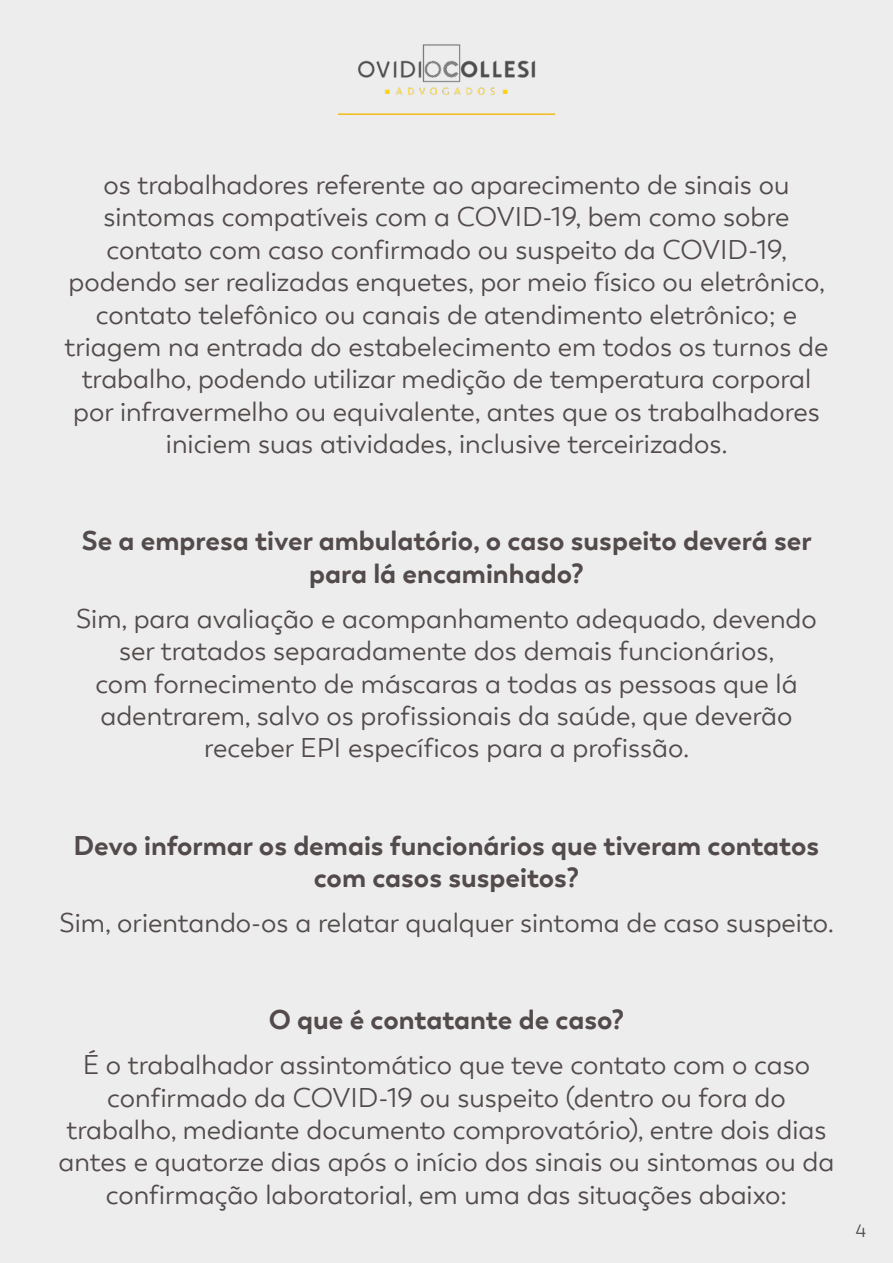
<style>
.page{position:relative;width:893px;height:1263px;background:#ededed}
.page>*{position:absolute;margin:0;border:0;box-sizing:border-box;transform-origin:0 0}
.t1{font:27px/32.4px "Boston";color:#534b4b;text-align:center}
.t2{font:700 27px/32.4px "Boston";color:#534b4b;text-align:center}
.t3{font:18px "Boston";color:#534b4b}
</style>
<div class="page">
<hr style="left:338px;top:113px;width:217px;height:2px;background:#f2bc1b">
<img style="left:358px;top:44px;width:177px;height:51px">
<p class="t1" style="left:64px;top:169px;width:765px">os trabalhadores referente ao aparecimento de sinais ou sintomas compatíveis com a COVID-19, bem como sobre contato com caso confirmado ou suspeito da COVID-19, podendo ser realizadas enquetes, por meio físico ou eletrônico, contato telefônico ou canais de atendimento eletrônico; e triagem na entrada do estabelecimento em todos os turnos de trabalho, podendo utilizar medição de temperatura corporal por infravermelho ou equivalente, antes que os trabalhadores iniciem suas atividades, inclusive terceirizados.</p>
<p class="t2" style="left:82px;top:525px;width:731px">Se a empresa tiver ambulatório, o caso suspeito deverá ser para lá encaminhado?</p>
<p class="t1" style="left:76px;top:603px;width:742px">Sim, para avaliação e acompanhamento adequado, devendo ser tratados separadamente dos demais funcionários,<br>com fornecimento de máscaras a todas as pessoas que lá adentrarem, salvo os profissionais da saúde, que deverão receber EPI específicos para a profissão.</p>
<p class="t2" style="left:74px;top:829px;width:747px">Devo informar os demais funcionários que tiveram contatos com casos suspeitos?</p>
<p class="t1" style="left:60px;top:907px;width:776px">Sim, orientando-os a relatar qualquer sintoma de caso suspeito.</p>
<p class="t2" style="left:269px;top:1004px;width:357px">O que é contatante de caso?</p>
<p class="t1" style="left:59px;top:1049px;width:777px">É o trabalhador assintomático que teve contato com o caso confirmado da COVID-19 ou suspeito (dentro ou fora do trabalho, mediante documento comprovatório), entre dois dias antes e quatorze dias após o início dos sinais ou sintomas ou da confirmação laboratorial, em uma das situações abaixo:</p>
<p class="t3" style="left:856px;top:1220px;width:12px">4</p>
</div>
